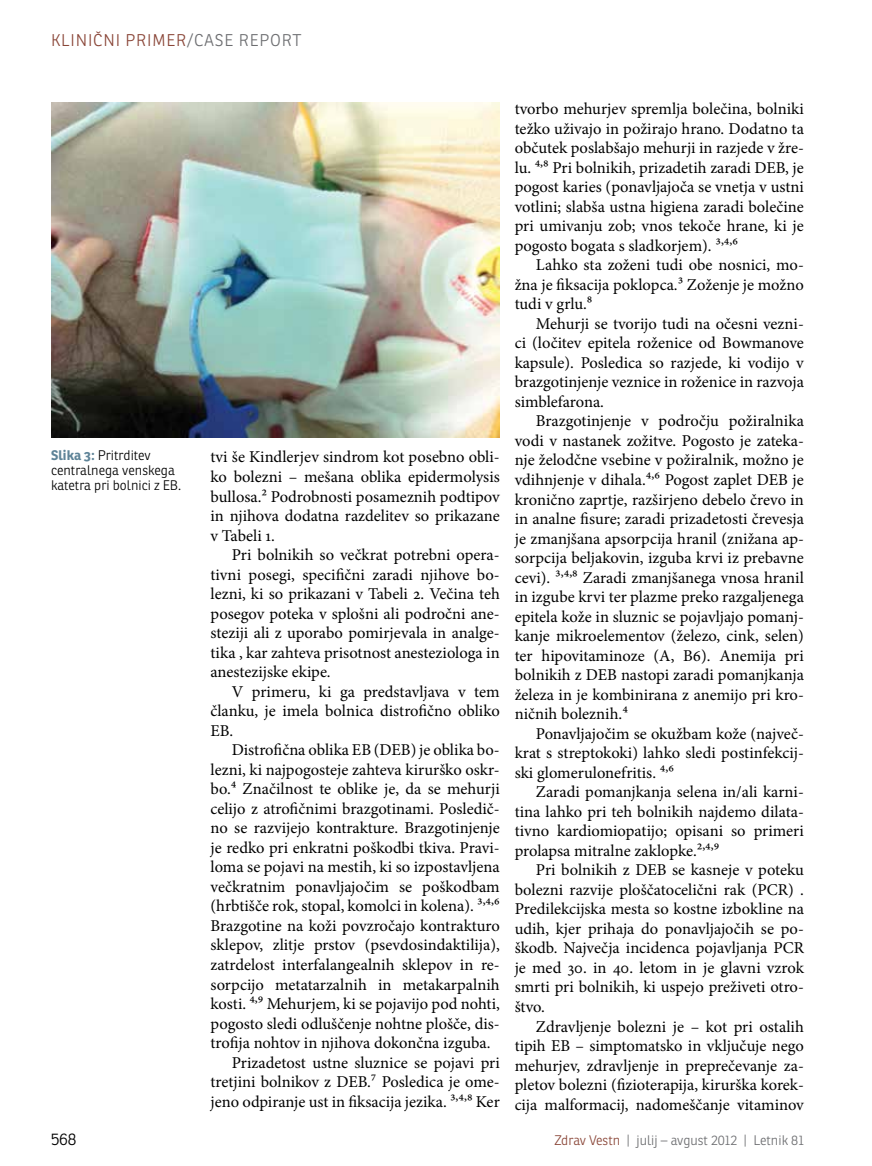
<style>
.page{position:relative;width:872px;height:1166px;background:#fff}
.page>*{position:absolute;margin:0;border:0;box-sizing:border-box;transform-origin:0 0}
.t1{font:16.5px/19.5px "Minion Pro";color:#000;text-align:justify}
.t2{font:300 16.5px "Ronnia";letter-spacing:.05em;color:#8a4638}
.t3{font:300 16.5px "Ronnia";color:#000}
.t4{font:300 13.5px/15px "Ronnia";color:#000}
.t5{font:300 13.5px "Ronnia";color:#6d6e71}
.s1{color:#6d6e71}
.s2{font-weight:700;color:#5f8498}
.s3{color:#8a4638}
</style>
<div class="page">
<img style="left:51px;top:102px;width:449px;height:335px">
<p class="t2" style="left:51px;top:30px;width:252px">Klinični primer<span class="s1">/Case report</span></p>
<p class="t4" style="left:51px;top:447px;width:132px"><span class="s2">Slika 3:</span> Pritrditev centralnega venskega katetra pri bolnici z EB.</p>
<p class="t1" style="left:210px;top:447px;width:291px">tvi še Kindlerjev sindrom kot posebno obli&shy;ko bolezni – mešana oblika epidermolysis bullosa.2 Podrobnosti posameznih podtipov in njihova dodatna razdelitev so prikazane v Tabeli 1.</p>
<p class="t1" style="left:210px;top:545px;width:291px;text-indent:21px">Pri bolnikih so večkrat potrebni opera&shy;tivni posegi, specifični zaradi njihove bo&shy;lezni, ki so prikazani v Tabeli 2. Večina teh posegov poteka v splošni ali področni ane&shy;steziji ali z uporabo pomirjevala in analge&shy;tika , kar zahteva prisotnost anesteziologa in anestezijske ekipe.</p>
<p class="t1" style="left:210px;top:681px;width:291px;text-indent:21px">V primeru, ki ga predstavljava v tem članku, je imela bolnica distrofično obliko EB.</p>
<p class="t1" style="left:232px;top:740px;width:269px">Distrofična oblika EB (DEB) je oblika bo-</p>
<p class="t1" style="left:210px;top:759px;width:291px">lezni, ki najpogosteje zahteva kirurško oskr-</p>
<p class="t1" style="left:210px;top:779px;width:291px">bo.4 Značilnost te oblike je, da se mehurji</p>
<p class="t1" style="left:210px;top:798px;width:291px">celijo z atrofičnimi brazgotinami. Posledič-</p>
<p class="t1" style="left:210px;top:818px;width:291px">no se razvijejo kontrakture. Brazgotinjenje</p>
<p class="t1" style="left:210px;top:837px;width:291px">je redko pri enkratni poškodbi tkiva. Pravi-</p>
<p class="t1" style="left:210px;top:857px;width:291px">loma se pojavi na mestih, ki so izpostavljena</p>
<p class="t1" style="left:210px;top:876px;width:291px">večkratnim ponavljajočim se poškodbam</p>
<p class="t1" style="left:210px;top:896px;width:291px">(hrbtišče rok, stopal, komolci in kolena). 3,4,6</p>
<p class="t1" style="left:210px;top:915px;width:291px">Brazgotine na koži povzročajo kontrakturo</p>
<p class="t1" style="left:210px;top:935px;width:291px">sklepov, zlitje prstov (psevdosindaktilija),</p>
<p class="t1" style="left:210px;top:954px;width:291px">zatrdelost interfalangealnih sklepov in re-</p>
<p class="t1" style="left:210px;top:974px;width:291px">sorpcijo metatarzalnih in metakarpalnih</p>
<p class="t1" style="left:210px;top:993px;width:291px">kosti. 4,9 Mehurjem, ki se pojavijo pod nohti,</p>
<p class="t1" style="left:210px;top:1013px;width:291px">pogosto sledi odluščenje nohtne plošče, dis-</p>
<p class="t1" style="left:210px;top:1032px;width:281px">trofija nohtov in njihova dokončna izguba.</p>
<p class="t1" style="left:232px;top:1052px;width:269px">Prizadetost ustne sluznice se pojavi pri</p>
<p class="t1" style="left:210px;top:1071px;width:291px">tretjini bolnikov z DEB.7 Posledica je ome-</p>
<p class="t1" style="left:210px;top:1091px;width:291px">jeno odpiranje ust in fiksacija jezika. 3,4,8 Ker</p>
<p class="t1" style="left:514px;top:99px;width:291px">tvorbo mehurjev spremlja bolečina, bolniki težko uživajo in požirajo hrano. Dodatno ta občutek poslabšajo mehurji in razjede v žre&shy;lu. 4,8 Pri bolnikih, prizadetih zaradi DEB, je pogost karies (ponavljajoča se vnetja v ustni votlini; slabša ustna higiena zaradi bolečine pri umivanju zob; vnos tekoče hrane, ki je pogosto bogata s sladkorjem). 3,4,6</p>
<p class="t1" style="left:514px;top:255px;width:291px;text-indent:21px">Lahko sta zoženi tudi obe nosnici, mo&shy;žna je fiksacija poklopca.3 Zoženje je možno tudi v grlu.8</p>
<p class="t1" style="left:514px;top:314px;width:291px;text-indent:21px">Mehurji se tvorijo tudi na očesni vezni&shy;ci (ločitev epitela roženice od Bowmanove kapsule). Posledica so razjede, ki vodijo v brazgotinjenje veznice in roženice in razvoja simblefarona.</p>
<p class="t1" style="left:514px;top:411px;width:291px;text-indent:21px">Brazgotinjenje v področju požiralnika vodi v nastanek zožitve. Pogosto je zateka&shy;nje želodčne vsebine v požiralnik, možno je vdihnjenje v dihala.4,6 Pogost zaplet DEB je kronično zaprtje, razširjeno debelo črevo in in analne fisure; zaradi prizadetosti črevesja je zmanjšana apsorpcija hranil (znižana ap&shy;sorpcija beljakovin, izguba krvi iz prebavne cevi). 3,4,8 Zaradi zmanjšanega vnosa hranil in izgube krvi ter plazme preko razgaljenega epitela kože in sluznic se pojavljajo pomanj&shy;kanje mikroelementov (železo, cink, selen) ter hipovitaminoze (A, B6). Anemija pri bolnikih z DEB nastopi zaradi pomanjkanja železa in je kombinirana z anemijo pri kro&shy;ničnih boleznih.4</p>
<p class="t1" style="left:514px;top:723px;width:291px;text-indent:21px">Ponavljajočim se okužbam kože (največ&shy;krat s streptokoki) lahko sledi postinfekcij&shy;ski glomerulonefritis. 4,6</p>
<p class="t1" style="left:514px;top:782px;width:291px;text-indent:21px">Zaradi pomanjkanja selena in/ali karni&shy;tina lahko pri teh bolnikih najdemo dilata&shy;tivno kardiomiopatijo; opisani so primeri prolapsa mitralne zaklopke.2,4,9</p>
<p class="t1" style="left:514px;top:860px;width:291px;text-indent:21px">Pri bolnikih z DEB se kasneje v poteku bolezni razvije ploščatocelični rak (PCR) .<br>Predilekcijska mesta so kostne izbokline na udih, kjer prihaja do ponavljajočih se po&shy;škodb. Največja incidenca pojavljanja PCR je med 30. in 40. letom in je glavni vzrok smrti pri bolnikih, ki uspejo preživeti otro&shy;štvo.</p>
<p class="t1" style="left:514px;top:1016px;width:291px;text-indent:21px">Zdravljenje bolezni je – kot pri ostalih tipih EB – simptomatsko in vključuje nego mehurjev, zdravljenje in preprečevanje za&shy;pletov bolezni (fizioterapija, kirurška korek&shy;cija malformacij, nadomeščanje vitaminov</p>
<p class="t3" style="left:51px;top:1128px;width:27px">568</p>
<p class="t5" style="left:554px;top:1131px;width:251px"><span class="s3">Zdrav Vestn</span> | julij – avgust 2012 | Letnik 81</p>
</div>
